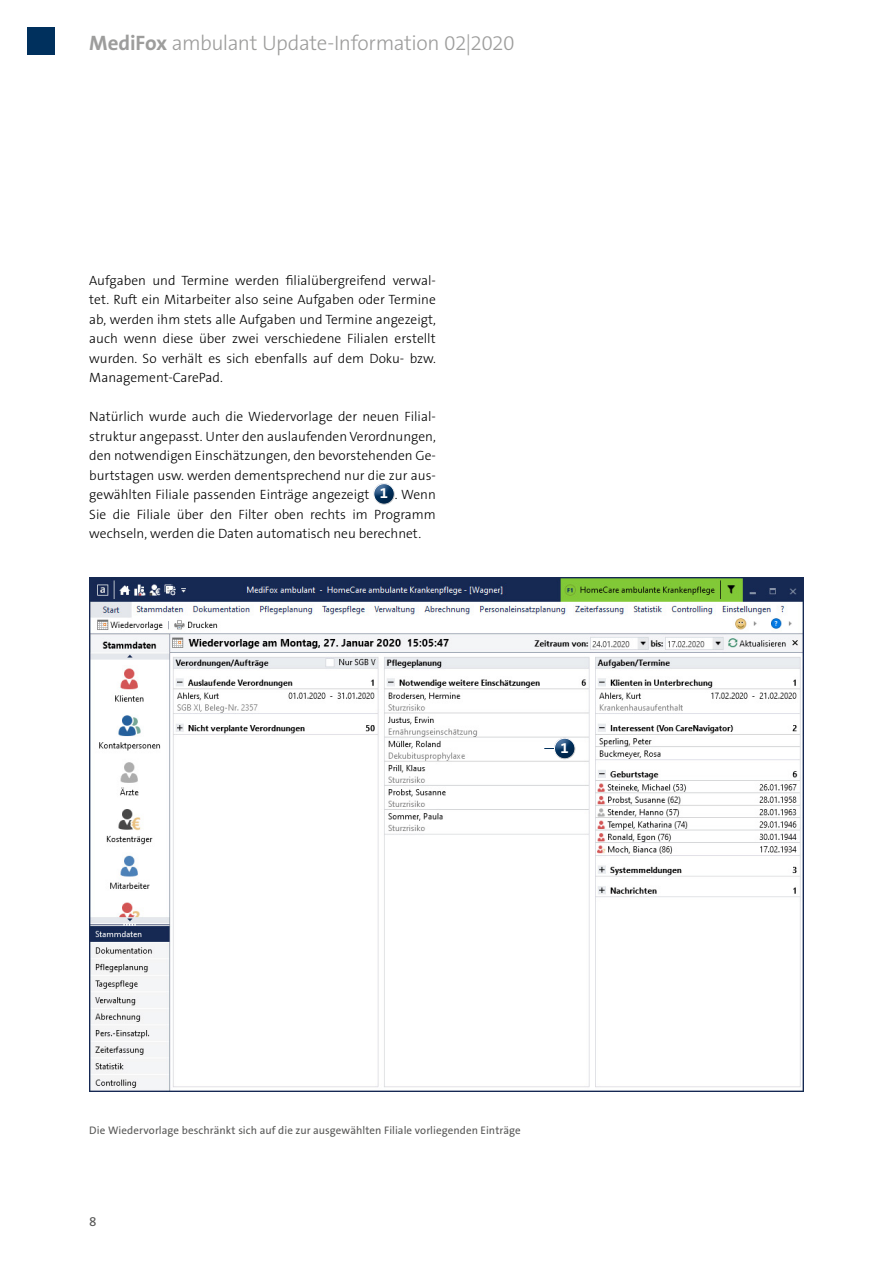
<style>
.page{position:relative;width:893px;height:1263px;background:#fff}
.page>*{position:absolute;margin:0;border:0;box-sizing:border-box;transform-origin:0 0}
.t1{font:300 21px "The Sans B3";letter-spacing:-.025em;color:#9d9d9c}
.t2{font:700 15px "The Sans B7";color:#fff}
.t3{font:300 13.5px/19.5px "The Sans B3";color:#000;text-align:justify}
.t4{font:13.5px "The Sans B5 Plain";color:#575756}
.t5{font:10.95px "The Sans B5 Plain";letter-spacing:.005em;color:#575756}
.s1{font-family:"The Sans B7";font-weight:700}
.s2{font-family:"The Sans B7";font-weight:700;font-size:15px;color:#fff}
</style>
<div class="page">
<div style="left:28px;top:28px;width:27px;height:27px;background:#00305d"></div>
<div style="left:366px;top:482px;width:39px;height:25px;background:#000;opacity:.2"></div>
<img style="left:89px;top:577px;width:715px;height:514px">
<div style="left:543px;top:729px;width:39px;height:32px;background:#fff"></div>
<div style="left:547px;top:736px;width:39px;height:26px;background:#000;opacity:.2"></div>
<h1 class="t1" style="left:89px;top:31px;width:427px"><span class="s1">MediFox</span> ambulant Update-Information 02|2020</h1>
<p class="t3" style="left:89px;top:271px;width:348px">Aufgaben und Termine werden filialübergreifend verwal&shy;tet. Ruft ein Mitarbeiter also seine Aufgaben oder Termine ab, werden ihm stets alle Aufgaben und Termine angezeigt, auch wenn diese über zwei verschiedene Filialen erstellt wurden. So verhält es sich ebenfalls auf dem Doku- bzw.<br>Management-CarePad.</p>
<p class="t3" style="left:89px;top:407px;width:348px">Natürlich wurde auch die Wiedervorlage der neuen Filial&shy;struktur angepasst. Unter den auslaufenden Verordnungen, den notwendigen Einschätzungen, den bevorstehenden Ge&shy;burtstagen usw. werden dementsprechend nur die zur aus&shy;gewählten Filiale passenden Einträge angezeigt <span class="s2">1</span> . Wenn Sie die Filiale über den Filter oben rechts im Programm wechseln, werden die Daten automatisch neu berechnet.</p>
<p class="t2" style="left:561px;top:740px;width:10px">1</p>
<p class="t5" style="left:89px;top:1125px;width:433px">Die Wiedervorlage beschränkt sich auf die zur ausgewählten Filiale vorliegenden Einträge</p>
<p class="t4" style="left:89px;top:1214px;width:9px">8</p>
</div>
